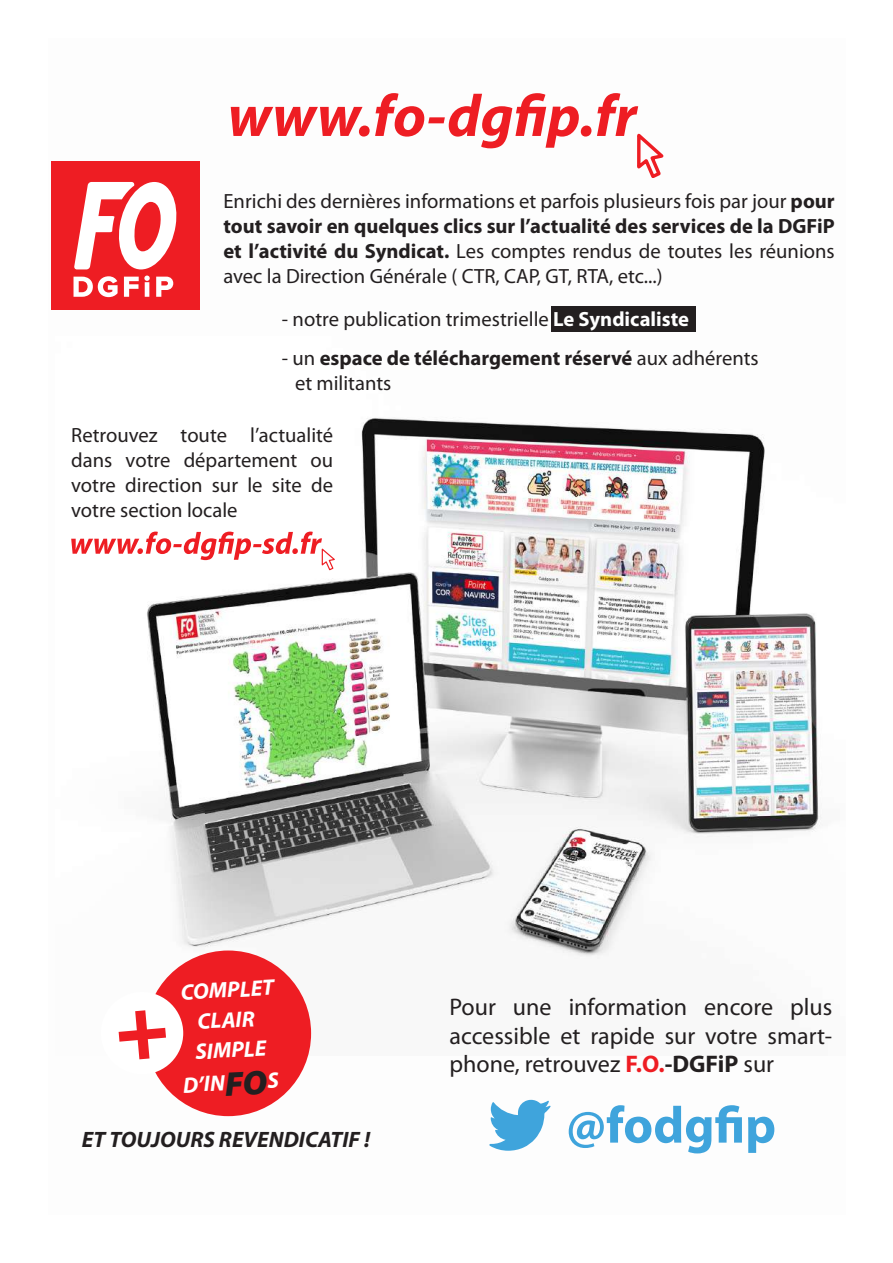
<style>
.page{position:relative;width:893px;height:1263px;background:#fff}
.page>*{position:absolute;margin:0;border:0;box-sizing:border-box;transform-origin:0 0}
.t1{font:24px/28.8px "Myriad Pro";color:#231f20;text-align:justify}
.t2{font:italic 700 22.35px/30.2px "Myriad Pro";color:#fff;text-align:center}
.t3{font:italic 700 22.35px "Myriad Pro";color:#231f20}
.t4{font:20.55px/24.8px "Myriad Pro";color:#231f20;text-align:justify}
.t5{font:700 20.55px/24.8px "Myriad Pro";color:#231f20}
.s1{font-weight:700}
.s2{font-weight:700;color:#fff}
.s3{font-weight:400}
.s4{font-weight:900;font-size:34.35px;color:#231f20}
.s5{font-weight:700;color:#ee1d23}
</style>
<div class="page">
<img style="left:147px;top:418px;width:675px;height:637px">
<div style="left:145px;top:950px;width:166px;height:166px;background:#ee1d23;border-radius:50%"></div>
<svg style="left:231px;top:107px;width:132px;height:29px"></svg>
<div style="left:359px;top:126px;width:11px;height:11px;background:#ee1d23;border-radius:50%"></div>
<svg style="left:375px;top:93px;width:204px;height:55px"></svg>
<div style="left:581px;top:126px;width:10px;height:11px;background:#ee1d23;border-radius:50%"></div>
<svg style="left:597px;top:93px;width:67px;height:85px"></svg>
<svg style="left:569px;top:1105px;width:173px;height:48px"></svg>
<svg style="left:748px;top:1117px;width:26px;height:36px"></svg>
<svg style="left:489px;top:1100px;width:62px;height:51px"></svg>
<svg style="left:71px;top:532px;width:265px;height:39px"></svg>
<div style="left:51px;top:161px;width:149px;height:149px;background:#ee1d23"></div>
<svg style="left:74px;top:276px;width:44px;height:21px"></svg>
<svg style="left:124px;top:276px;width:26px;height:21px"></svg>
<svg style="left:156px;top:277px;width:17px;height:20px"></svg>
<svg style="left:74px;top:182px;width:103px;height:87px"></svg>
<div style="left:101px;top:992px;width:82px;height:82px;background:#fff;border-radius:50%"></div>
<svg style="left:119px;top:1010px;width:47px;height:49px"></svg>
<div style="left:551px;top:306px;width:144px;height:26px;background:#231f20"></div>
<p class="t4" style="left:223px;top:189px;width:613px">Enrichi des dernières informations et parfois plusieurs fois par jour <span class="s1">pour tout savoir en quelques clics sur l’actualité des services de la DGFiP et l’activité du Syndicat.</span> Les comptes rendus de toutes les réunions avec la Direction Générale ( CTR, CAP, GT, RTA, etc...)</p>
<p class="t4" style="left:282px;top:306px;width:409px">- notre publication trimestrielle <span class="s2">Le Syndicaliste</span></p>
<p class="t5" style="left:295px;top:345px;width:465px;text-indent:-13px"><span class="s3">- un</span> espace de téléchargement réservé <span class="s3">aux adhérents et militants</span></p>
<p class="t4" style="left:71px;top:423px;width:264px">Retrouvez toute l’actualité dans votre département ou votre direction sur le site de votre section locale</p>
<p class="t2" style="left:180px;top:976px;width:95px;rotate:-3deg">COMPLET<br>CLAIR<br>SIMPLE</p>
<p class="t2" style="left:182px;top:1069px;width:97px;rotate:-3deg">D’IN<span class="s4">FO</span>S</p>
<p class="t3" style="left:82px;top:1124px;width:290px">ET TOUJOURS REVENDICATIF !</p>
<p class="t1" style="left:449px;top:992px;width:384px">Pour une information encore plus accessible et rapide sur votre smart&shy;phone, retrouvez <span class="s5">F.O.</span><span class="s1">-DGFiP</span> sur</p>
</div>
